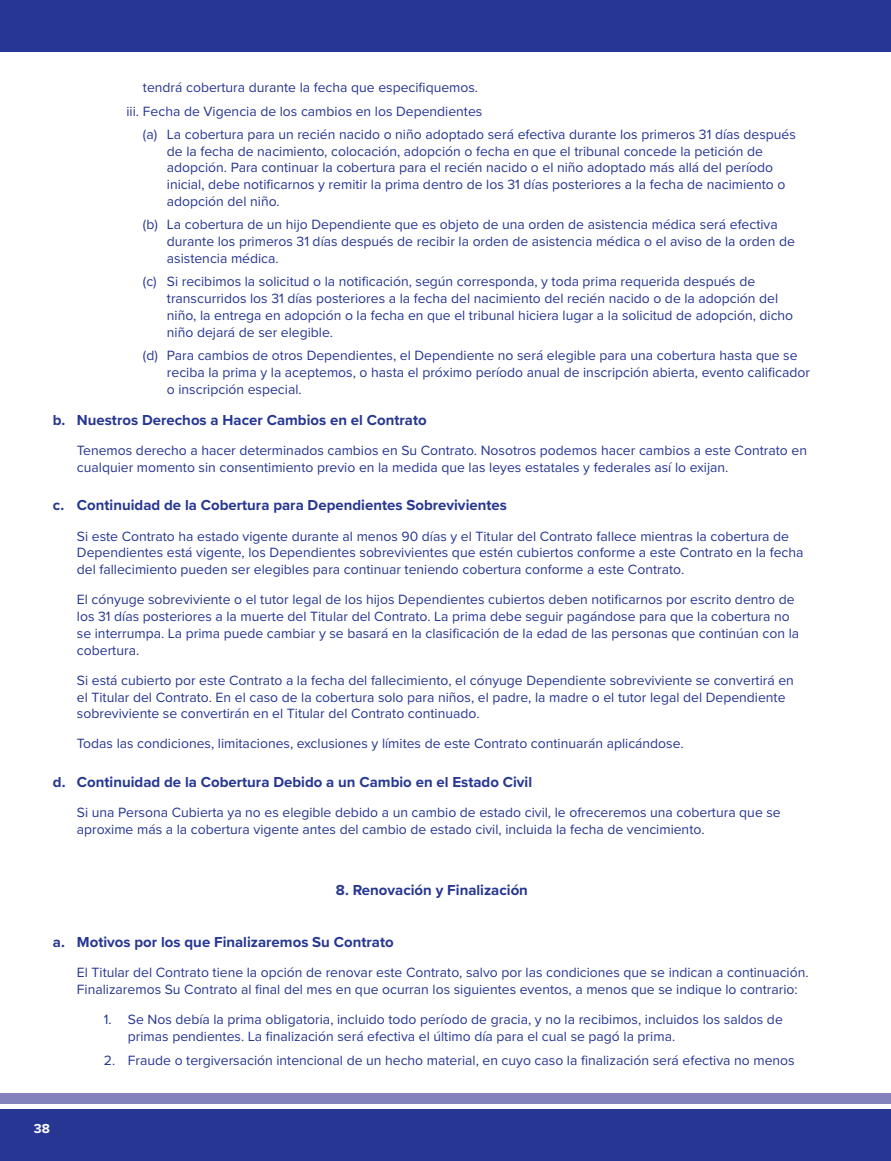
<style>
.page{position:relative;width:891px;height:1161px;background:#fff}
.page>*{position:absolute;margin:0;border:0;box-sizing:border-box;transform-origin:0 0}
.t1{font:700 15px "Proxima Nova";color:#263692}
.t2{font:13.95px/16.8px "Proxima Nova";color:#263692}
.t3{font:700 13.5px "Proxima Nova";color:#fff}
</style>
<div class="page">
<div style="left:0;top:1109px;width:891px;height:52px;background:#263692"></div>
<div style="left:0;top:0;width:891px;height:52px;background:#263692"></div>
<div style="left:0;top:1094px;width:891px;height:10px;background:#8482bd"></div>
<p class="t2" style="left:143px;top:78px;width:337px">tendrá cobertura durante la fecha que especifiquemos.</p>
<p class="t2" style="left:126px;top:102px;width:358px">iii. Fecha de Vigencia de los cambios en los Dependientes</p>
<p class="t2" style="left:143px;top:125px;width:655px">(a) La cobertura para un recién nacido o niño adoptado será efectiva durante los primeros 31 días después</p>
<p class="t2" style="left:167px;top:142px;width:620px">de la fecha de nacimiento, colocación, adopción o fecha en que el tribunal concede la petición de adopción. Para continuar la cobertura para el recién nacido o el niño adoptado más allá del período inicial, debe notificarnos y remitir la prima dentro de los 31 días posteriores a la fecha de nacimiento o adopción del niño.</p>
<p class="t2" style="left:167px;top:216px;width:629px;text-indent:-24px">(b) La cobertura de un hijo Dependiente que es objeto de una orden de asistencia médica será efectiva durante los primeros 31 días después de recibir la orden de asistencia médica o el aviso de la orden de asistencia médica.</p>
<p class="t2" style="left:167px;top:273px;width:628px;text-indent:-24px">(c) Si recibimos la solicitud o la notificación, según corresponda, y toda prima requerida después de transcurridos los 31 días posteriores a la fecha del nacimiento del recién nacido o de la adopción del niño, la entrega en adopción o la fecha en que el tribunal hiciera lugar a la solicitud de adopción, dicho niño dejará de ser elegible.</p>
<p class="t2" style="left:167px;top:346px;width:645px;text-indent:-24px">(d) Para cambios de otros Dependientes, el Dependiente no será elegible para una cobertura hasta que se reciba la prima y la aceptemos, o hasta el próximo período anual de inscripción abierta, evento calificador o inscripción especial.</p>
<p class="t1" style="left:53px;top:409px;width:375px">b. Nuestros Derechos a Hacer Cambios en el Contrato</p>
<p class="t2" style="left:77px;top:442px;width:732px">Tenemos derecho a hacer determinados cambios en Su Contrato. Nosotros podemos hacer cambios a este Contrato en cualquier momento sin consentimiento previo en la medida que las leyes estatales y federales así lo exijan.</p>
<p class="t1" style="left:53px;top:494px;width:456px">c. Continuidad de la Cobertura para Dependientes Sobrevivientes</p>
<p class="t2" style="left:77px;top:527px;width:728px">Si este Contrato ha estado vigente durante al menos 90 días y el Titular del Contrato fallece mientras la cobertura de<br>Dependientes está vigente, los Dependientes sobrevivientes que estén cubiertos conforme a este Contrato en la fecha del fallecimiento pueden ser elegibles para continuar teniendo cobertura conforme a este Contrato.</p>
<p class="t2" style="left:77px;top:591px;width:724px">El cónyuge sobreviviente o el tutor legal de los hijos Dependientes cubiertos deben notificarnos por escrito dentro de los 31 días posteriores a la muerte del Titular del Contrato. La prima debe seguir pagándose para que la cobertura no se interrumpa. La prima puede cambiar y se basará en la clasificación de la edad de las personas que continúan con la cobertura.</p>
<p class="t2" style="left:77px;top:671px;width:719px">Si está cubierto por este Contrato a la fecha del fallecimiento, el cónyuge Dependiente sobreviviente se convertirá en el Titular del Contrato. En el caso de la cobertura solo para niños, el padre, la madre o el tutor legal del Dependiente sobreviviente se convertirán en el Titular del Contrato continuado.</p>
<p class="t2" style="left:77px;top:735px;width:608px">Todas las condiciones, limitaciones, exclusiones y límites de este Contrato continuarán aplicándose.</p>
<p class="t1" style="left:53px;top:771px;width:481px">d. Continuidad de la Cobertura Debido a un Cambio en el Estado Civil</p>
<p class="t2" style="left:77px;top:803px;width:705px">Si una Persona Cubierta ya no es elegible debido a un cambio de estado civil, le ofreceremos una cobertura que se aproxime más a la cobertura vigente antes del cambio de estado civil, incluida la fecha de vencimiento.</p>
<p class="t1" style="left:336px;top:879px;width:194px">8. Renovación y Finalización</p>
<p class="t1" style="left:53px;top:931px;width:342px">a. Motivos por los que Finalizaremos Su Contrato</p>
<p class="t2" style="left:77px;top:964px;width:733px">El Titular del Contrato tiene la opción de renovar este Contrato, salvo por las condiciones que se indican a continuación.<br>Finalizaremos Su Contrato al final del mes en que ocurran los siguientes eventos, a menos que se indique lo contrario:</p>
<p class="t2" style="left:128px;top:1011px;width:656px;text-indent:-24px">1. Se Nos debía la prima obligatoria, incluido todo período de gracia, y no la recibimos, incluidos los saldos de primas pendientes. La finalización será efectiva el último día para el cual se pagó la prima.</p>
<p class="t2" style="left:104px;top:1051px;width:692px">2. Fraude o tergiversación intencional de un hecho material, en cuyo caso la finalización será efectiva no menos</p>
<p class="t3" style="left:34px;top:1119px;width:18px">38</p>
</div>
